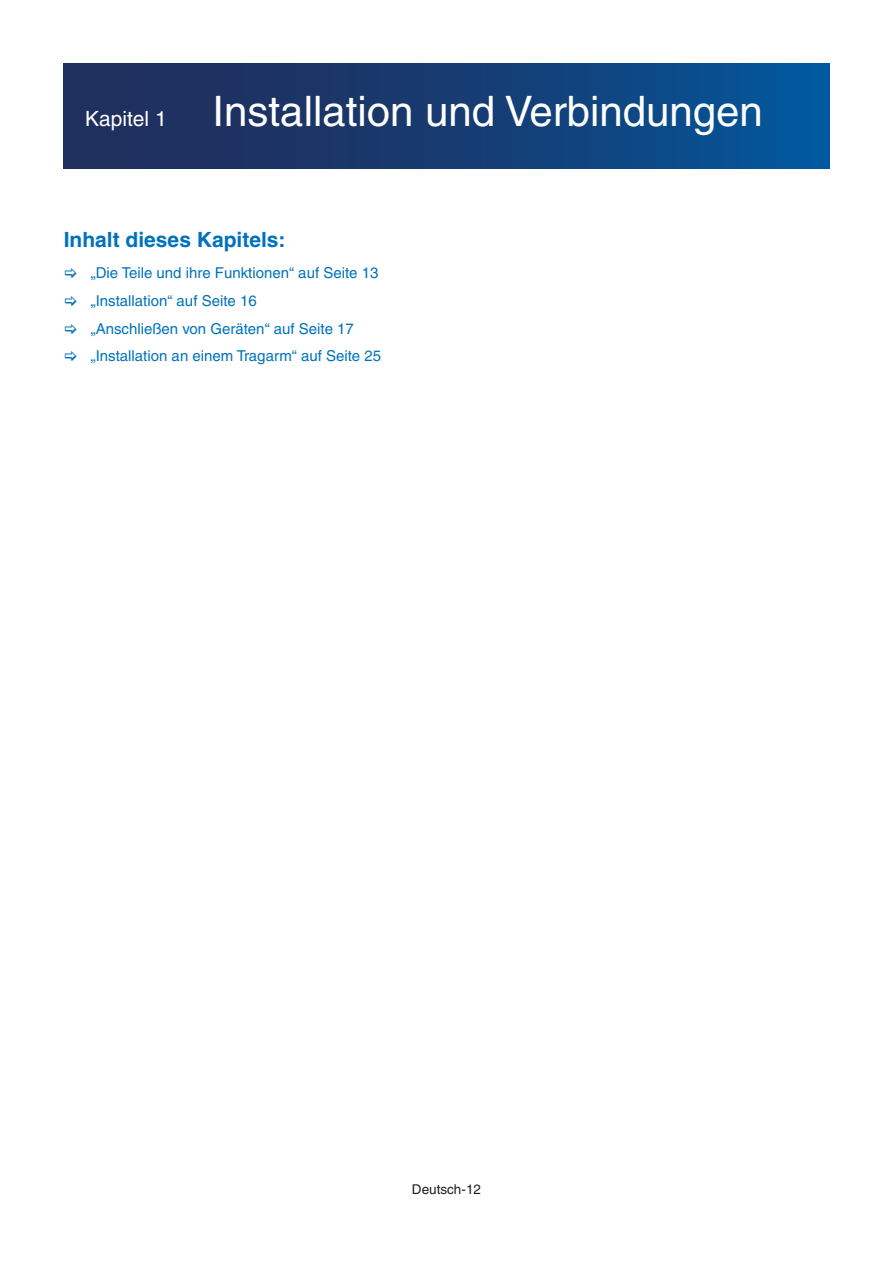
<style>
.page{position:relative;width:893px;height:1263px;background:#fff}
.page>*{position:absolute;margin:0;border:0;box-sizing:border-box;transform-origin:0 0}
.t1{font:42px "Helvetica";color:#fff}
.Head_3{font:700 21px "Helvetica";color:#0072bc}
.t2{font:15px "Helvetica";color:#0072bc}
.t3{font:13.5px "Helvetica";color:#231f20}
.s1{font-size:21px}
</style>
<div class="page">
<div style="left:64px;top:64px;width:765px;height:104px;background:linear-gradient(to right,#242954,#055497)"></div>
<p class="t1" style="left:85px;top:87px;width:679px"><span class="s1">Kapitel 1</span> Installation und Verbindungen</p>
<p class="Head_3" style="left:64px;top:226px;width:219px">Inhalt dieses Kapitels:</p>
<p class="t2" style="left:91px;top:264px;width:289px">„Die Teile und ihre Funktionen“ auf Seite 13</p>
<p class="t2" style="left:91px;top:292px;width:167px">„Installation“ auf Seite 16</p>
<p class="t2" style="left:91px;top:320px;width:265px">„Anschließen von Geräten“ auf Seite 17</p>
<p class="t2" style="left:91px;top:347px;width:292px">„Installation an einem Tragarm“ auf Seite 25</p>
<p class="t3" style="left:412px;top:1181px;width:71px">Deutsch-12</p>
</div>
